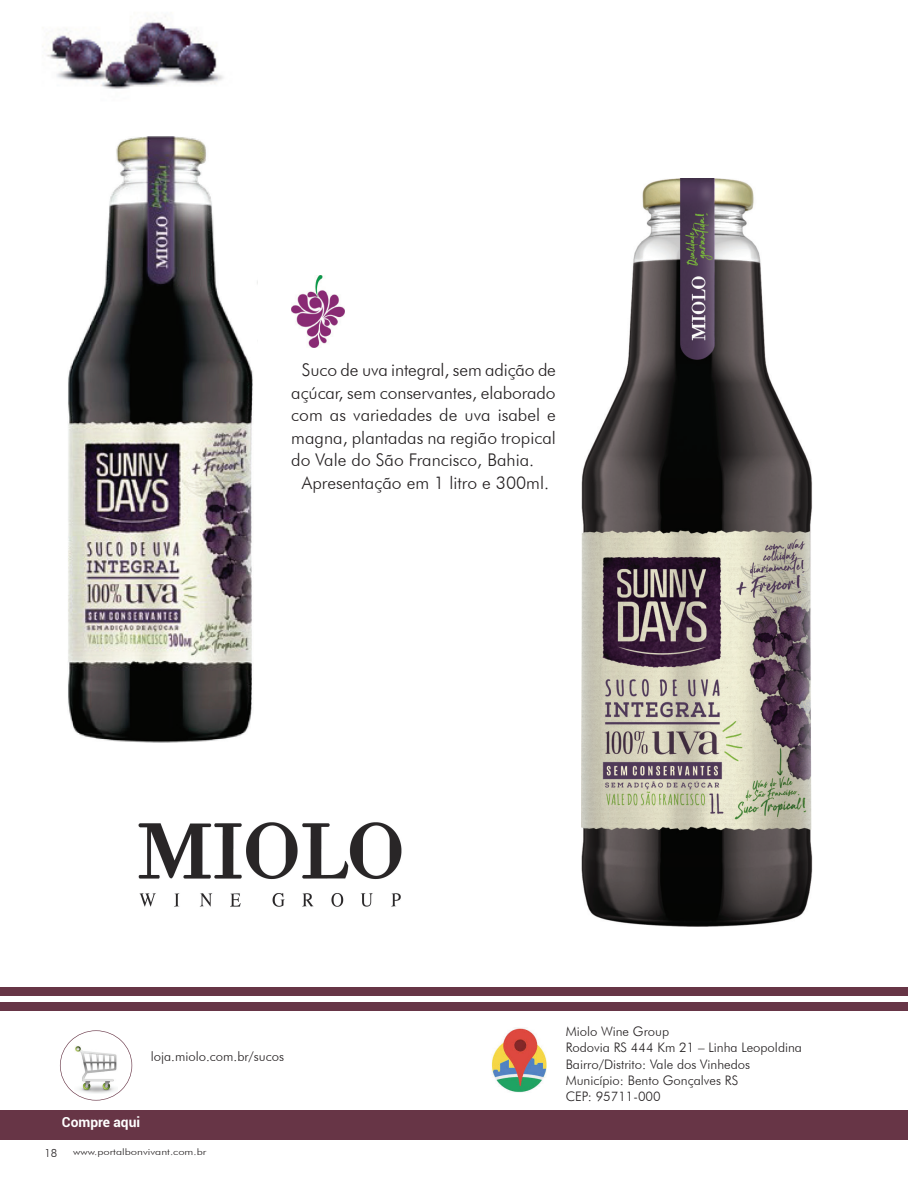
<style>
.page{position:relative;width:908px;height:1191px;background:#fff}
.page>*{position:absolute;margin:0;border:0;box-sizing:border-box;transform-origin:0 0}
.t1{font:300 17.5px/22.5px "Futura BT";color:#231f20;text-align:justify}
.t2{font:700 13.75px "Roboto";color:#fff}
.t3{font:300 13.12px/16.2px "Futura BT";color:#231f20}
.t4{font:300 11.25px "Futura BT";color:#231f20}
.t5{font:300 9px "Futura BT";color:#231f20;scale:1.25 1}
</style>
<div class="page">
<img style="left:138px;top:822px;width:264px;height:85px">
<div style="left:0;top:1110px;width:907px;height:29px;background:#673546"></div>
<div style="left:0;top:987px;width:907px;height:8px;background:#673546"></div>
<div style="left:0;top:1002px;width:907px;height:8px;background:#673546"></div>
<img style="left:491px;top:1028px;width:55px;height:65px">
<svg style="left:60px;top:1030px;width:72px;height:70px"></svg>
<img style="left:581px;top:178px;width:230px;height:748px">
<img style="left:291px;top:275px;width:54px;height:73px">
<img style="left:42px;top:14px;width:181px;height:75px">
<img style="left:68px;top:137px;width:185px;height:605px">
<p class="t1" style="left:291px;top:358px;width:266px;text-indent:11px">Suco de uva integral, sem adição de açúcar, sem conservantes, elaborado com as variedades de uva isabel e magna, plantadas na região tropical do Vale do São Francisco, Bahia.</p>
<p class="t1" style="left:302px;top:471px;width:248px">Apresentação em 1 litro e 300ml.</p>
<p class="t3" style="left:151px;top:1048px;width:135px">loja.miolo.com.br/sucos</p>
<p class="t2" style="left:62px;top:1112px;width:80px">Compre aqui</p>
<p class="t4" style="left:44px;top:1146px;width:14px">18</p>
<p class="t5" style="left:73px;top:1145px;width:108px">www.portalbonvivant.com.br</p>
<p class="t3" style="left:565px;top:1023px;width:238px">Miolo Wine Group<br>Rodovia RS 444 Km 21 – Linha Leopoldina<br>Bairro/Distrito: Vale dos Vinhedos<br>Município: Bento Gonçalves RS<br>CEP: 95711-000</p>
</div>
